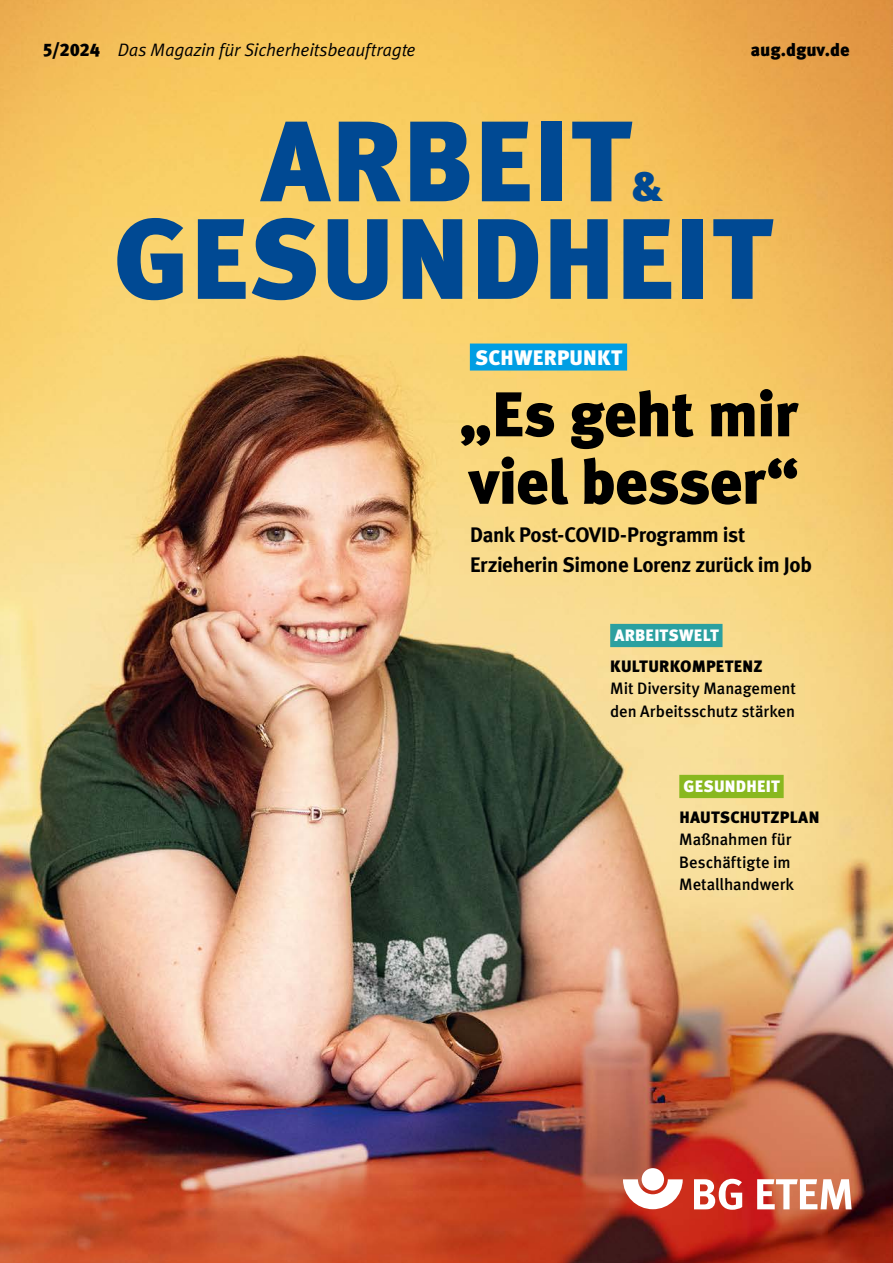
<style>
.page{position:relative;width:893px;height:1263px;background:#fff}
.page>*{position:absolute;margin:0;border:0;box-sizing:border-box;transform-origin:0 0}
.t1{font:900 114.3px "Meta Pro";letter-spacing:.01em;color:#004993}
.t2{font:900 63px/67.5px "Meta Pro";letter-spacing:-.025em;color:#000}
.t3{font:900 43.5px "Meta Pro";color:#004993}
.t4{font:700 21px/30px "DGUV Meta";letter-spacing:-.015em;color:#000}
.t5{font:900 21px "Meta Pro";letter-spacing:.01em;color:#fff}
.t6{font:italic 18px "DGUV Meta";letter-spacing:-.01em;color:#000}
.t7{font:900 18px "Meta Pro";color:#000}
.t8{font:500 16.5px/22.5px "DGUV Meta";letter-spacing:-.005em;color:#000}
.t9{font:900 16.5px "Meta Pro";letter-spacing:.015em;color:#000}
.t10{font:900 16.5px "Meta Pro";letter-spacing:.015em;color:#fff}
.s1{font-family:"Meta Pro";font-weight:900;font-style:normal}
</style>
<div class="page">
<img style="left:0;top:0;width:893px;height:1263px">
<div style="left:470px;top:343px;width:157px;height:27px;background:#009ee3"></div>
<div style="left:679px;top:775px;width:105px;height:23px;background:#89b81f"></div>
<div style="left:610px;top:624px;width:112px;height:23px;background:#2ba0a0"></div>
<svg style="left:623px;top:1179px;width:60px;height:30px"></svg>
<div style="left:642px;top:1168px;width:22px;height:22px;background:#fff;border-radius:50%"></div>
<svg style="left:694px;top:1179px;width:48px;height:31px"></svg>
<svg style="left:757px;top:1179px;width:95px;height:30px"></svg>
<p class="t6" style="left:43px;top:39px;width:375px"><span class="s1">5/2024</span> Das Magazin für Sicherheitsbeauftragte</p>
<p class="t7" style="left:751px;top:39px;width:101px">aug.dguv.de</p>
<h1 class="t1" style="left:261px;top:91px;width:371px">ARBEIT</h1>
<h3 class="t3" style="left:631px;top:159px;width:33px">&amp;</h3>
<h1 class="t1" style="left:113px;top:188px;width:660px">GESUNDHEIT</h1>
<p class="t5" style="left:475px;top:344px;width:149px">SCHWERPUNKT</p>
<h2 class="t2" style="left:459px;top:383px;width:341px">„Es geht mir viel besser“</h2>
<p class="t4" style="left:470px;top:521px;width:343px">Dank Post-COVID-Programm ist<br>Erzieherin Simone Lorenz zurück im Job</p>
<p class="t10" style="left:614px;top:625px;width:106px">ARBEITSWELT</p>
<p class="t9" style="left:610px;top:656px;width:154px">KULTURKOMPETENZ</p>
<p class="t8" style="left:610px;top:678px;width:187px">Mit Diversity Management den Arbeitsschutz stärken</p>
<p class="t10" style="left:683px;top:776px;width:98px">GESUNDHEIT</p>
<p class="t9" style="left:679px;top:807px;width:141px">HAUTSCHUTZPLAN</p>
<p class="t8" style="left:679px;top:829px;width:116px">Maßnahmen für<br>Beschäftigte im<br>Metallhandwerk</p>
</div>
